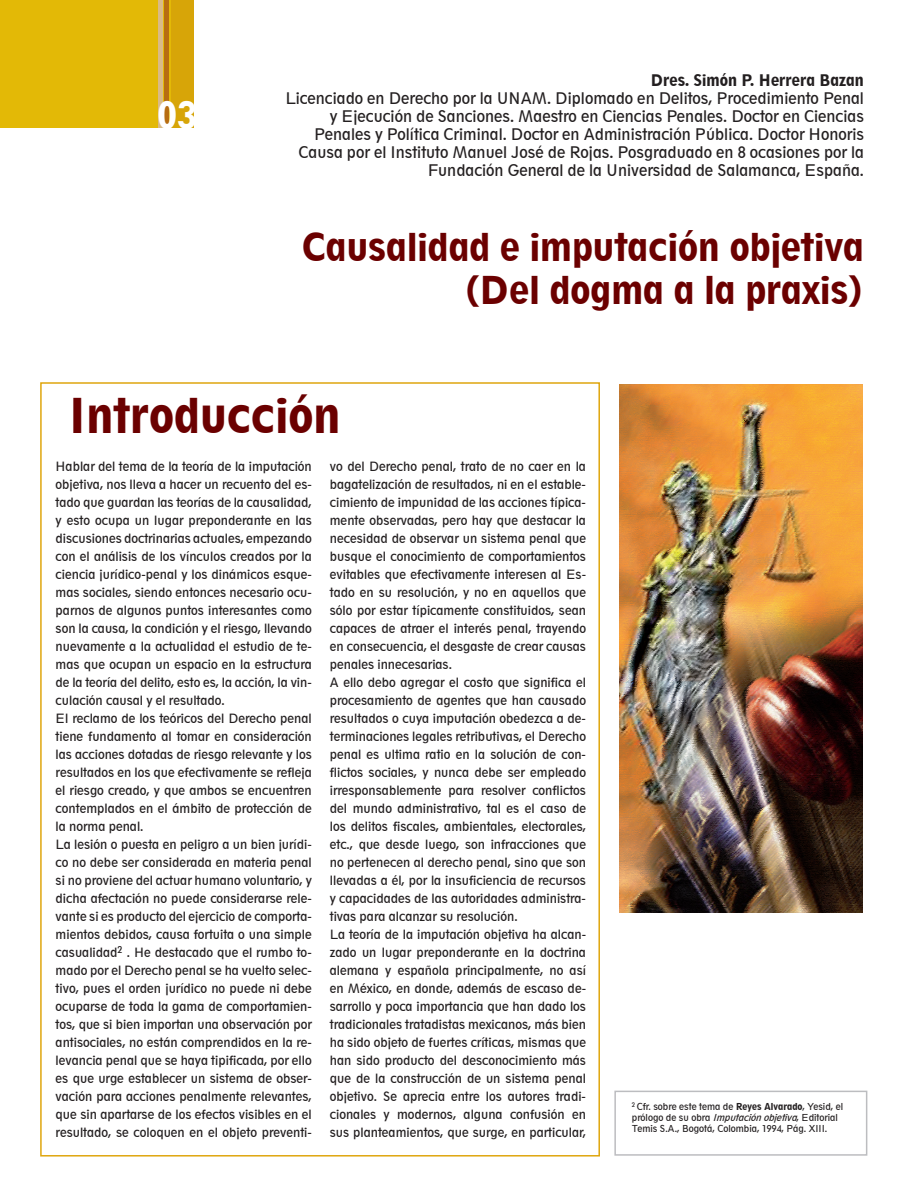
<style>
.page{position:relative;width:918px;height:1188px;background:#fff}
.page>*{position:absolute;margin:0;border:0;box-sizing:border-box;transform-origin:0 0}
.t1{font:800 condensed 45px "Geometric 212 BT";color:#6b0000}
.t2{font:800 condensed 36px/43.2px "Geometric 212 BT";color:#6b0000;text-align:right}
.t3{font:800 condensed 36px "Geometric 212 BT";color:#fff}
.t4{font:condensed 15px/18px "Geometric 212 BT";color:#231f20;text-align:right}
.t5{font:800 condensed 15px "Geometric 212 BT";color:#231f20}
.t6{font:condensed 12px/18px "Geometric 212 BT";color:#231f20}
.t7{font:condensed 9px/10.8px "Geometric 212 BT";color:#231f20}
.s1{font-weight:800}
.s2{font-style:italic}
</style>
<div class="page">
<div style="left:0;top:0;width:193px;height:128px;background:#e3b906"></div>
<div style="left:171px;top:0;width:23px;height:128px;background:#d7a508"></div>
<div style="left:164px;top:0;width:5px;height:128px;background:#b76d11"></div>
<div style="left:158px;top:0;width:5px;height:128px;background:#d9ba87"></div>
<img style="left:620px;top:385px;width:243px;height:527px">
<div style="left:614px;top:1091px;width:253px;height:65px;border:2px solid #bcbdc0"></div>
<h2 class="t3" style="left:158px;top:93px;width:41px">03</h2>
<p class="t5" style="left:650px;top:71px;width:215px">Dres. Simón P. Herrera Bazan</p>
<p class="t4" style="left:285px;top:89px;width:580px">Licenciado en Derecho por la UNAM. Diplomado en Delitos, Procedimiento Penal y Ejecución de Sanciones. Maestro en Ciencias Penales. Doctor en Ciencias Penales y Política Criminal. Doctor en Administración Pública. Doctor Honoris Causa por el Instituto Manuel José de Rojas. Posgraduado en 8 ocasiones por la Fundación General de la Universidad de Salamanca, España.</p>
<h2 class="t2" style="left:302px;top:226px;width:564px">Causalidad e imputación objetiva (Del dogma a la praxis)</h2>
<h1 class="t1" style="left:68px;top:387px;width:274px">Introducción</h1>
<p class="t6" style="left:56px;top:458px;width:258px">Hablar del tema de la teoría de la imputación objetiva, nos lleva a hacer un recuento del es&shy;tado que guardan las teorías de la causalidad, y esto ocupa un lugar preponderante en las discusiones doctrinarias actuales, empezando con el análisis de los vínculos creados por la ciencia jurídico-penal y los dinámicos esque&shy;mas sociales, siendo entonces necesario ocu&shy;parnos de algunos puntos interesantes como son la causa, la condición y el riesgo, llevando nuevamente a la actualidad el estudio de te&shy;mas que ocupan un espacio en la estructura de la teoría del delito, esto es, la acción, la vin&shy;culación causal y el resultado.<br>El reclamo de los teóricos del Derecho penal tiene fundamento al tomar en consideración las acciones dotadas de riesgo relevante y los resultados en los que efectivamente se refleja el riesgo creado, y que ambos se encuentren contemplados en el ámbito de protección de la norma penal.<br>La lesión o puesta en peligro a un bien jurídi&shy;co no debe ser considerada en materia penal si no proviene del actuar humano voluntario, y dicha afectación no puede considerarse rele&shy;vante si es producto del ejercicio de comporta&shy;mientos debidos, causa fortuita o una simple casualidad<sup>2</sup> . He destacado que el rumbo to&shy;mado por el Derecho penal se ha vuelto selec&shy;tivo, pues el orden jurídico no puede ni debe ocuparse de toda la gama de comportamien&shy;tos, que si bien importan una observación por antisociales, no están comprendidos en la re&shy;levancia penal que se haya tipificada, por ello es que urge establecer un sistema de obser&shy;vación para acciones penalmente relevantes, que sin apartarse de los efectos visibles en el resultado, se coloquen en el objeto preventi-</p>
<p class="t6" style="left:330px;top:458px;width:258px">vo del Derecho penal, trato de no caer en la bagatelización de resultados, ni en el estable&shy;cimiento de impunidad de las acciones típica&shy;mente observadas, pero hay que destacar la necesidad de observar un sistema penal que busque el conocimiento de comportamientos evitables que efectivamente interesen al Es&shy;tado en su resolución, y no en aquellos que sólo por estar típicamente constituidos, sean capaces de atraer el interés penal, trayendo en consecuencia, el desgaste de crear causas penales innecesarias.<br>A ello debo agregar el costo que significa el procesamiento de agentes que han causado resultados o cuya imputación obedezca a de&shy;terminaciones legales retributivas, el Derecho penal es ultima ratio en la solución de con&shy;flictos sociales, y nunca debe ser empleado irresponsablemente para resolver conflictos del mundo administrativo, tal es el caso de los delitos fiscales, ambientales, electorales, etc., que desde luego, son infracciones que no pertenecen al derecho penal, sino que son llevadas a él, por la insuficiencia de recursos y capacidades de las autoridades administra&shy;tivas para alcanzar su resolución.<br>La teoría de la imputación objetiva ha alcan&shy;zado un lugar preponderante en la doctrina alemana y española principalmente, no así en México, en donde, además de escaso de&shy;sarrollo y poca importancia que han dado los tradicionales tratadistas mexicanos, más bien ha sido objeto de fuertes críticas, mismas que han sido producto del desconocimiento más que de la construcción de un sistema penal objetivo. Se aprecia entre los autores tradi&shy;cionales y modernos, alguna confusión en sus planteamientos, que surge, en particular,</p>
<p class="t7" style="left:632px;top:1101px;width:213px"><sup>2</sup> Cfr. sobre este tema de <span class="s1">Reyes Alvarado</span>, Yesid, el prólogo de su obra <span class="s2">Imputaciónobjetiva</span>, Editorial<br>Temis S.A., Bogotá, Colombia, 1994, Pág. XIII.</p>
</div>
